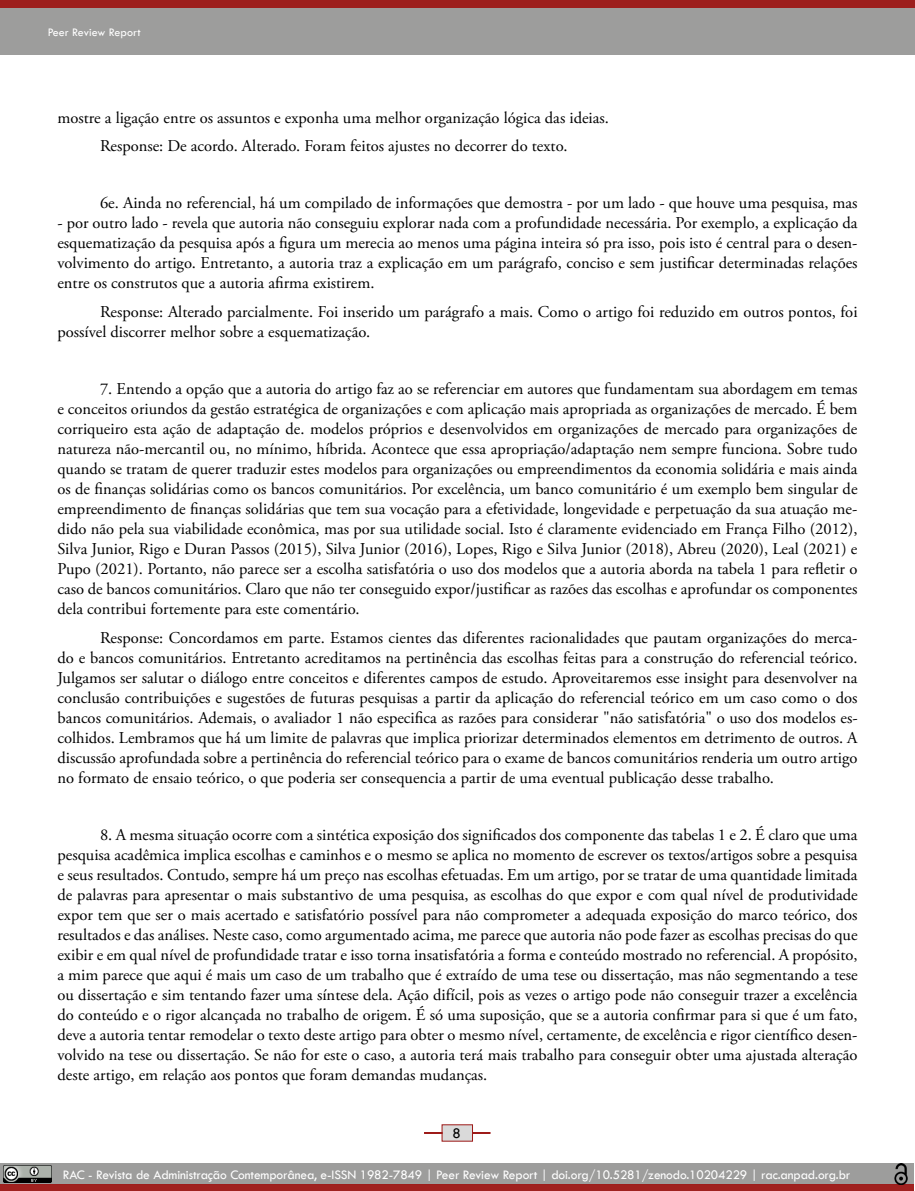
<style>
.page{position:relative;width:915px;height:1191px;background:#fff}
.page>*{position:absolute;margin:0;border:0;box-sizing:border-box;transform-origin:0 0}
.t1{font:16.5px/20px "Adobe Garamond Pro";color:#000;text-align:justify}
.t2{font:15px "Tw Cen";color:#000}
.t3{font:13.5px "Tw Cen";letter-spacing:-.01em;color:#fff}
.t4{font:12px "Tw Cen";color:#fff}
</style>
<div class="page">
<svg style="left:424px;top:1124px;width:67px;height:18px"></svg>
<div style="left:0;top:0;width:914px;height:54px;background:#9d9d9c"></div>
<div style="left:0;top:0;width:914px;height:7px;background:#9d1a18"></div>
<div style="left:0;top:1163px;width:913px;height:21px;background:#9d9d9c"></div>
<div style="left:0;top:1184px;width:913px;height:7px;background:#a0211f"></div>
<img style="left:4px;top:1165px;width:48px;height:17px">
<img style="left:894px;top:1163px;width:13px;height:21px">
<p class="t4" style="left:48px;top:25px;width:94px">Peer Review Report</p>
<p class="t1" style="left:57px;top:104px;width:553px;line-height:28.5px;text-align:center">mostre a ligação entre os assuntos e exponha uma melhor organização lógica das ideias.<br>Response: De acordo. Alterado. Foram feitos ajustes no decorrer do texto.</p>
<p class="t1" style="left:100px;top:193px;width:758px">6e. Ainda no referencial, há um compilado de informações que demostra - por um lado - que houve uma pesquisa, mas</p>
<p class="t1" style="left:57px;top:213px;width:801px">- por outro lado - revela que autoria não conseguiu explorar nada com a profundidade necessária. Por exemplo, a explicação da esquematização da pesquisa após a figura um merecia ao menos uma página inteira só pra isso, pois isto é central para o desen&shy;volvimento do artigo. Entretanto, a autoria traz a explicação em um parágrafo, conciso e sem justificar determinadas relações entre os construtos que a autoria afirma existirem.</p>
<p class="t1" style="left:57px;top:302px;width:801px;text-indent:43px">Response: Alterado parcialmente. Foi inserido um parágrafo a mais. Como o artigo foi reduzido em outros pontos, foi possível discorrer melhor sobre a esquematização.</p>
<p class="t1" style="left:57px;top:379px;width:801px;text-indent:43px">7. Entendo a opção que a autoria do artigo faz ao se referenciar em autores que fundamentam sua abordagem em temas e conceitos oriundos da gestão estratégica de organizações e com aplicação mais apropriada as organizações de mercado. É bem corriqueiro esta ação de adaptação de. modelos próprios e desenvolvidos em organizações de mercado para organizações de natureza não-mercantil ou, no mínimo, híbrida. Acontece que essa apropriação/adaptação nem sempre funciona. Sobre tudo quando se tratam de querer traduzir estes modelos para organizações ou empreendimentos da economia solidária e mais ainda os de finanças solidárias como os bancos comunitários. Por excelência, um banco comunitário é um exemplo bem singular de empreendimento de finanças solidárias que tem sua vocação para a efetividade, longevidade e perpetuação da sua atuação me&shy;dido não pela sua viabilidade econômica, mas por sua utilidade social. Isto é claramente evidenciado em França Filho (2012), Silva Junior, Rigo e Duran Passos (2015), Silva Junior (2016), Lopes, Rigo e Silva Junior (2018), Abreu (2020), Leal (2021) e Pupo (2021). Portanto, não parece ser a escolha satisfatória o uso dos modelos que a autoria aborda na tabela 1 para refletir o caso de bancos comunitários. Claro que não ter conseguido expor/justificar as razões das escolhas e aprofundar os componentes dela contribui fortemente para este comentário.</p>
<p class="t1" style="left:57px;top:628px;width:801px;text-indent:43px">Response: Concordamos em parte. Estamos cientes das diferentes racionalidades que pautam organizações do merca&shy;do e bancos comunitários. Entretanto acreditamos na pertinência das escolhas feitas para a construção do referencial teórico.<br>Julgamos ser salutar o diálogo entre conceitos e diferentes campos de estudo. Aproveitaremos esse insight para desenvolver na conclusão contribuições e sugestões de futuras pesquisas a partir da aplicação do referencial teórico em um caso como o dos bancos comunitários. Ademais, o avaliador 1 não especifica as razões para considerar "não satisfatória" o uso dos modelos es&shy;colhidos. Lembramos que há um limite de palavras que implica priorizar determinados elementos em detrimento de outros. A discussão aprofundada sobre a pertinência do referencial teórico para o exame de bancos comunitários renderia um outro artigo no formato de ensaio teórico, o que poderia ser consequencia a partir de uma eventual publicação desse trabalho.</p>
<p class="t1" style="left:57px;top:825px;width:801px;text-indent:43px">8. A mesma situação ocorre com a sintética exposição dos significados dos componente das tabelas 1 e 2. É claro que uma pesquisa acadêmica implica escolhas e caminhos e o mesmo se aplica no momento de escrever os textos/artigos sobre a pesquisa e seus resultados. Contudo, sempre há um preço nas escolhas efetuadas. Em um artigo, por se tratar de uma quantidade limitada de palavras para apresentar o mais substantivo de uma pesquisa, as escolhas do que expor e com qual nível de produtividade expor tem que ser o mais acertado e satisfatório possível para não comprometer a adequada exposição do marco teórico, dos resultados e das análises. Neste caso, como argumentado acima, me parece que autoria não pode fazer as escolhas precisas do que exibir e em qual nível de profundidade tratar e isso torna insatisfatória a forma e conteúdo mostrado no referencial. A propósito, a mim parece que aqui é mais um caso de um trabalho que é extraído de uma tese ou dissertação, mas não segmentando a tese ou dissertação e sim tentando fazer uma síntese dela. Ação difícil, pois as vezes o artigo pode não conseguir trazer a excelência do conteúdo e o rigor alcançada no trabalho de origem. É só uma suposição, que se a autoria confirmar para si que é um fato, deve a autoria tentar remodelar o texto deste artigo para obter o mesmo nível, certamente, de excelência e rigor científico desen&shy;volvido na tese ou dissertação. Se não for este o caso, a autoria terá mais trabalho para conseguir obter uma ajustada alteração deste artigo, em relação aos pontos que foram demandas mudanças.</p>
<p class="t2" style="left:452px;top:1123px;width:10px">8</p>
<p class="t3" style="left:63px;top:1166px;width:788px">RAC - Revista de Administração Contemporânea, e-ISSN 1982-7849 | Peer Review Report | doi.org/10.5281/zenodo.10204229 | rac.anpad.org.br</p>
</div>
